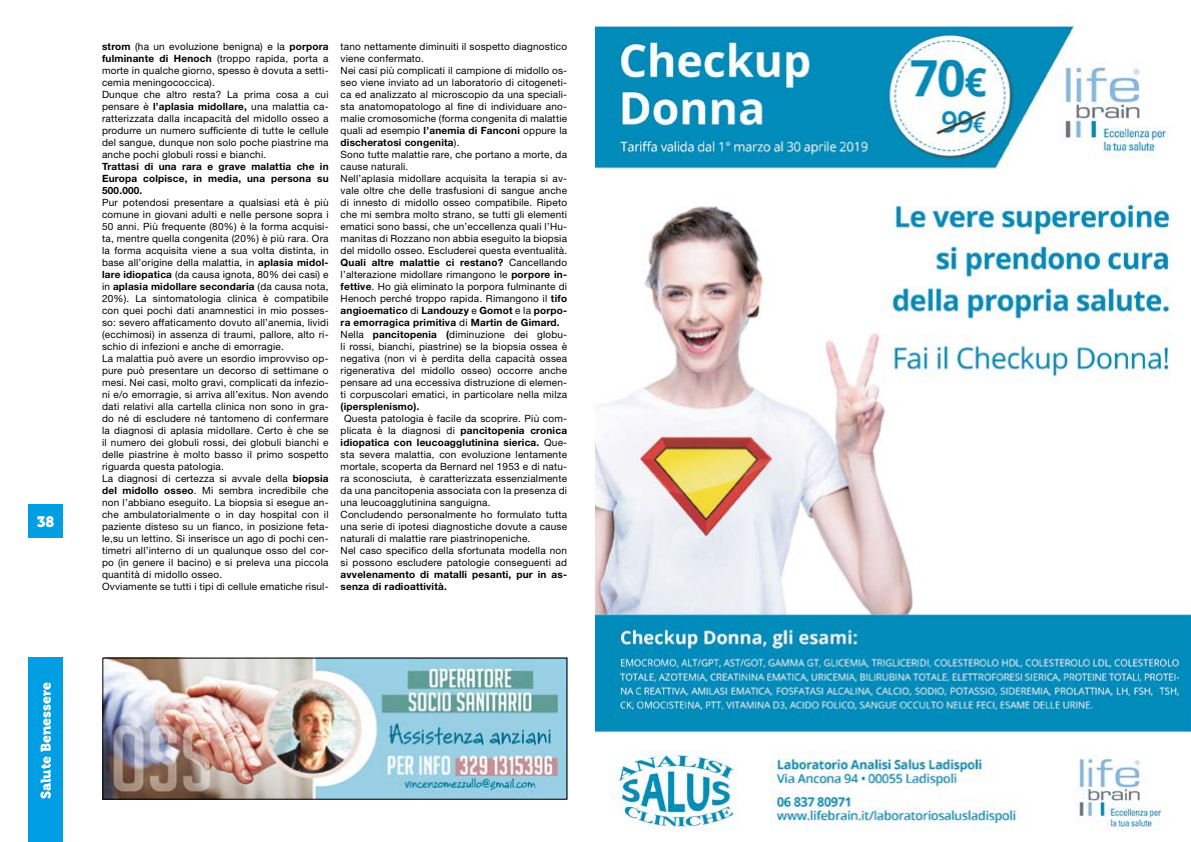
<style>
.page{position:relative;width:1191px;height:842px;background:#fff}
.page>*{position:absolute;margin:0;border:0;box-sizing:border-box;transform-origin:0 0}
.t1{font:15px "Museo 900";color:#fff}
.t2{font:14px "Museo 900";color:#fff}
.t3{font:10px/12px "Helvetica Neue LT Std";letter-spacing:.02em;color:#000}
.t4{font:700 10px/12px "Helvetica Neue LT Std";letter-spacing:.02em;color:#000;text-align:justify}
.s1{font-weight:700}
</style>
<div class="page">
<img style="left:595px;top:14px;width:596px;height:817px">
<div style="left:28px;top:658px;width:35px;height:184px;background:#009fe3"></div>
<div style="left:28px;top:505px;width:35px;height:33px;background:#009fe3"></div>
<img style="left:105px;top:660px;width:460px;height:137px">
<h1 class="t1" style="left:37px;top:513px;width:19px">38</h1>
<h2 class="t2" style="left:38px;top:799px;width:118px;rotate:-90deg">Salute Benessere</h2>
<p class="t3" style="left:102px;top:40px;width:228px"><span class="s1">strom</span> (ha un evoluzione benigna) e la <span class="s1">porpora fulminante di Henoch</span> (troppo rapida, porta a morte in qualche giorno, spesso è dovuta a setti&shy;cemia meningococcica).<br>Dunque che altro resta? La prima cosa a cui pensare è <span class="s1">l’aplasia midollare,</span> una malattia ca&shy;ratterizzata dalla incapacità del midollo osseo a produrre un numero sufficiente di tutte le cellule del sangue, dunque non solo poche piastrine ma anche pochi globuli rossi e bianchi.</p>
<p class="t4" style="left:102px;top:160px;width:228px">Trattasi di una rara e grave malattia che in Europa colpisce, in media, una persona su 500.000.</p>
<p class="t3" style="left:102px;top:196px;width:228px">Pur potendosi presentare a qualsiasi età è più comune in giovani adulti e nelle persone sopra i 50 anni. Più frequente (80%) è la forma acquisi&shy;ta, mentre quella congenita (20%) è più rara. Ora la forma acquisita viene a sua volta distinta, in base all’origine della malattia, in <span class="s1">aplasia midol&shy;lare idiopatica</span> (da causa ignota, 80% dei casi) e in <span class="s1">aplasia midollare secondaria</span> (da causa nota, 20%). La sintomatologia clinica è compatibile con quei pochi dati anamnestici in mio posses&shy;so: severo affaticamento dovuto all’anemia, lividi (ecchimosi) in assenza di traumi, pallore, alto ri&shy;schio di infezioni e anche di emorragie.<br>La malattia può avere un esordio improvviso op&shy;pure può presentare un decorso di settimane o mesi. Nei casi, molto gravi, complicati da infezio&shy;ni e/o emorragie, si arriva all’exitus. Non avendo dati relativi alla cartella clinica non sono in gra&shy;do né di escludere né tantomeno di confermare la diagnosi di aplasia midollare. Certo è che se il numero dei globuli rossi, dei globuli bianchi e delle piastrine è molto basso il primo sospetto riguarda questa patologia.<br>La diagnosi di certezza si avvale della <span class="s1">biopsia del midollo osseo</span>. Mi sembra incredibile che non l’abbiano eseguito. La biopsia si esegue an&shy;che ambulatorialmente o in day hospital con il paziente disteso su un fianco, in posizione feta&shy;le,su un lettino. Si inserisce un ago di pochi cen&shy;timetri all’interno di un qualunque osso del cor&shy;po (in genere il bacino) e si preleva una piccola quantità di midollo osseo.<br>Ovviamente se tutti i tipi di cellule ematiche risul-</p>
<p class="t3" style="left:340px;top:40px;width:228px">tano nettamente diminuiti il sospetto diagnostico viene confermato.<br>Nei casi più complicati il campione di midollo os&shy;seo viene inviato ad un laboratorio di citogeneti&shy;ca ed analizzato al microscopio da una speciali&shy;sta anatomopatologo al fine di individuare ano&shy;malie cromosomiche (forma congenita di malattie quali ad esempio <span class="s1">l’anemia di Fanconi</span> oppure la <span class="s1">discheratosi congenita</span>).<br>Sono tutte malattie rare, che portano a morte, da cause naturali.<br>Nell’aplasia midollare acquisita la terapia si av&shy;vale oltre che delle trasfusioni di sangue anche di innesto di midollo osseo compatibile. Ripeto che mi sembra molto strano, se tutti gli elementi ematici sono bassi, che un’eccellenza quali l’Hu&shy;manitas di Rozzano non abbia eseguito la biopsia del midollo osseo. Escluderei questa eventualità.<br><span class="s1">Quali altre malattie ci restano?</span> Cancellando l’alterazione midollare rimangono le <span class="s1">porpore in&shy;fettive</span>. Ho già eliminato la porpora fulminante di Henoch perché troppo rapida. Rimangono il <span class="s1">tifo angioematico</span> di <span class="s1">Landouzy</span> e <span class="s1">Gomot</span> e la <span class="s1">porpo&shy;ra emorragica primitiva</span> di <span class="s1">Martin de Gimard.<br></span>Nella <span class="s1">pancitopenia (</span>diminuzione dei globu&shy;li rossi, bianchi, piastrine) se la biopsia ossea è negativa (non vi è perdita della capacità ossea rigenerativa del midollo osseo) occorre anche pensare ad una eccessiva distruzione di elemen&shy;ti corpuscolari ematici, in particolare nella milza</p>
<p class="t4" style="left:340px;top:400px;width:80px">(ipersplenismo).</p>
<p class="t3" style="left:340px;top:412px;width:228px;text-indent:4px">Questa patologia è facile da scoprire. Più com&shy;plicata è la diagnosi di <span class="s1">pancitopenia cronica idiopatica con leucoagglutinina sierica.</span> Que&shy;sta severa malattia, con evoluzione lentamente mortale, scoperta da Bernard nel 1953 e di natu&shy;ra sconosciuta, è caratterizzata essenzialmente da una pancitopenia associata con la presenza di una leucoagglutinina sanguigna.<br>Concludendo personalmente ho formulato tutta una serie di ipotesi diagnostiche dovute a cause naturali di malattie rare piastrinopeniche.<br>Nel caso specifico della sfortunata modella non si possono escludere patologie conseguenti ad</p>
<p class="t4" style="left:340px;top:568px;width:228px">avvelenamento di matalli pesanti, pur in as&shy;senza di radioattività.</p>
</div>
